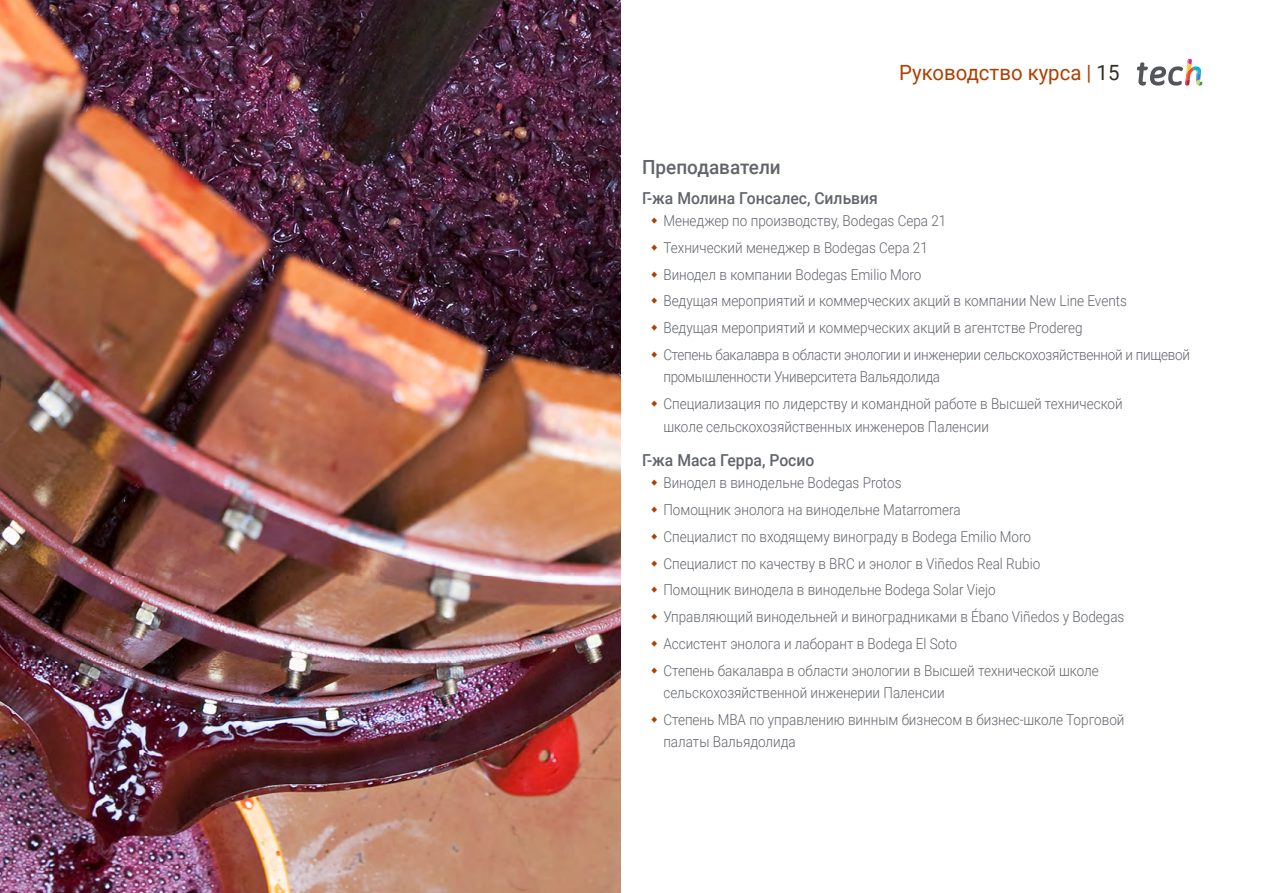
<style>
.page{position:relative;width:1263px;height:893px;background:#fff}
.page>*{position:absolute;margin:0;border:0;box-sizing:border-box;transform-origin:0 0}
.t1{font:21px "Roboto";color:#ae4000}
.t2{font:500 19.5px "Roboto";color:#61646a}
.t3{font:500 16.5px "Roboto";color:#61646a;scale:.95 1}
.t4{font:300 15px/26.7px "Roboto";color:#61646a;scale:.9 1}
.s1{color:#312e20}
</style>
<div class="page">
<img style="left:0;top:0;width:621px;height:893px">
<svg style="left:1137px;top:59px;width:65px;height:27px"></svg>
<h1 class="t1" style="left:899px;top:57px;width:222px">Руководство курса | <span class="s1">15</span></h1>
<h2 class="t2" style="left:642px;top:154px;width:140px">Преподаватели</h2>
<p class="t3" style="left:642px;top:186px;width:250px">Г-жа Молина Гонсалес, Сильвия</p>
<p class="t4" style="left:663px;top:207px;width:587px">Менеджер по производству, Bodegas Cepa 21<br>Технический менеджер в Bodegas Cepa 21<br>Винодел в компании Bodegas Emilio Moro<br>Ведущая мероприятий и коммерческих акций в компании New Line Events<br>Ведущая мероприятий и коммерческих акций в агентстве Prodereg<br>Степень бакалавра в области энологии и инженерии сельскохозяйственной и пищевой</p>
<p class="t4" style="left:663px;top:363px;width:512px">промышленности Университета Вальядолида<br>Специализация по лидерству и командной работе в Высшей технической</p>
<p class="t4" style="left:663px;top:412px;width:363px">школе сельскохозяйственных инженеров Паленсии</p>
<p class="t3" style="left:642px;top:448px;width:183px">Г-жа Маса Герра, Росио</p>
<p class="t4" style="left:663px;top:469px;width:514px">Винодел в винодельне Bodegas Protos<br>Помощник энолога на винодельне Matarromera<br>Специалист по входящему винограду в Bodega Emilio Moro<br>Специалист по качеству в BRC и энолог в Viñedos Real Rubio<br>Помощник винодела в винодельне Bodega Solar Viejo<br>Управляющий винодельней и виноградниками в Ébano Viñedos y Bodegas Ассистент энолога и лаборант в Bodega El Soto<br>Степень бакалавра в области энологии в Высшей технической школе</p>
<p class="t4" style="left:663px;top:679px;width:514px">сельскохозяйственной инженерии Паленсии<br>Степень MBA по управлению винным бизнесом в бизнес-школе Торговой</p>
<p class="t4" style="left:663px;top:728px;width:149px">палаты Вальядолида</p>
</div>
